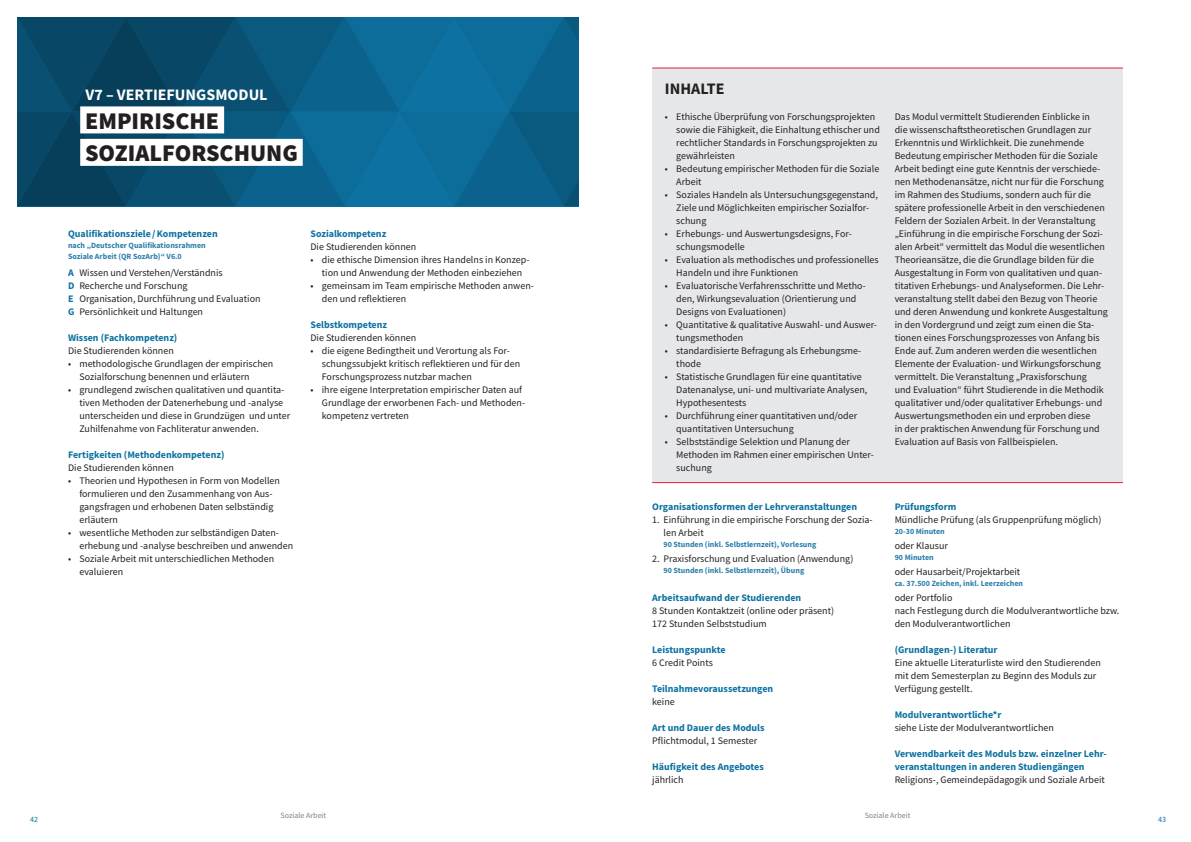
<style>
.page{position:relative;width:1191px;height:842px;background:#fff}
.page>*{position:absolute;margin:0;border:0;box-sizing:border-box;transform-origin:0 0}
.Aufgabenfeld_Balken{font:900 24px "Source Sans Pro";color:#231f20}
.Kurzbezeichnung{font:700 16px "Source Sans Pro";color:#fff}
.Inhalte{font:700 16px "Source Sans Pro";color:#231f20}
.Fließ{font:10px/13px "Source Sans Pro";color:#231f20}
.t1{font:700 10px/13px "Source Sans Pro";color:#0d72a1}
.Quali-Ziele{font:10px "Source Sans Pro";color:#231f20}
.Orgaformen{font:10px/13px "Source Sans Pro";color:#231f20}
.Arbeitsaufwand{font:700 8px "Source Sans Pro";color:#2b7fac}
.nach_QR-Sarb{font:700 8px/11px "Source Sans Pro";color:#2b7fac}
.t2{font:8px "Source Sans Pro";color:#808285}
.t3{font:8px "Source Sans Pro";color:#0d72a1}
.s1{font-weight:700;color:#0d72a1}
</style>
<div class="page">
<svg style="left:17px;top:17px;width:561px;height:189px;background:#0a5b82"></svg>
<div style="left:80px;top:106px;width:144px;height:27px;background:#fff"></div>
<div style="left:80px;top:139px;width:223px;height:27px;background:#fff"></div>
<div style="left:652px;top:69px;width:471px;height:414px;background:#e6e7e9"></div>
<hr style="left:652px;top:68px;width:471px;height:1px;background:#ed1845">
<hr style="left:652px;top:482px;width:471px;height:1px;background:#ed1845">
<p class="Kurzbezeichnung" style="left:85px;top:84px;width:184px">V7 – VERTIEFUNGSMODUL</p>
<p class="Inhalte" style="left:665px;top:78px;width:61px">INHALTE</p>
<p class="Aufgabenfeld_Balken" style="left:85px;top:104px;width:136px">EMPIRISCHE</p>
<p class="Aufgabenfeld_Balken" style="left:85px;top:136px;width:214px">SOZIALFORSCHUNG</p>
<p class="t1" style="left:68px;top:227px;width:151px">Qualifikationsziele/Kompetenzen</p>
<p class="nach_QR-Sarb" style="left:68px;top:240px;width:139px">nach „Deutscher Qualifikationsrahmen<br>Soziale Arbeit (QR SozArb)“ V6.0</p>
<p class="Quali-Ziele" style="left:68px;top:266px;width:156px"><span class="s1">A</span> Wissen und Verstehen/Verständnis</p>
<p class="Quali-Ziele" style="left:68px;top:279px;width:121px"><span class="s1">D</span> Recherche und Forschung</p>
<p class="Quali-Ziele" style="left:68px;top:292px;width:194px"><span class="s1">E</span> Organisation, Durchführung und Evaluation</p>
<p class="Quali-Ziele" style="left:68px;top:305px;width:136px"><span class="s1">G</span> Persönlichkeit und Haltungen</p>
<p class="t1" style="left:68px;top:331px;width:111px">Wissen (Fachkompetenz)</p>
<p class="Fließ" style="left:68px;top:344px;width:107px">Die Studierenden können</p>
<p class="Fließ" style="left:79px;top:357px;width:195px;text-indent:-11px">• methodologische Grundlagen der empirischen<br>Sozialforschung benennen und erläutern</p>
<p class="Fließ" style="left:79px;top:383px;width:212px;text-indent:-11px">• grundlegend zwischen qualitativen und quantita&shy;tiven Methoden der Datenerhebung und -analyse unterscheiden und diese in Grundzügen und unter Zuhilfenahme von Fachliteratur anwenden.</p>
<p class="t1" style="left:68px;top:448px;width:158px">Fertigkeiten (Methodenkompetenz)</p>
<p class="Fließ" style="left:68px;top:461px;width:107px">Die Studierenden können</p>
<p class="Fließ" style="left:79px;top:474px;width:202px;text-indent:-11px">• Theorien und Hypothesen in Form von Modellen formulieren und den Zusammenhang von Aus&shy;gangsfragen und erhobenen Daten selbständig erläutern</p>
<p class="Fließ" style="left:79px;top:526px;width:215px;text-indent:-11px">• wesentliche Methoden zur selbständigen Daten&shy;erhebung und -analyse beschreiben und anwenden</p>
<p class="Fließ" style="left:79px;top:552px;width:196px;text-indent:-11px">• Soziale Arbeit mit unterschiedlichen Methoden evaluieren</p>
<p class="t1" style="left:310px;top:227px;width:77px">Sozialkompetenz</p>
<p class="Fließ" style="left:310px;top:240px;width:107px">Die Studierenden können</p>
<p class="Fließ" style="left:310px;top:253px;width:221px;text-align:center">• die ethische Dimension ihres Handelns in Konzep&shy;tion und Anwendung der Methoden einbeziehen</p>
<p class="Fließ" style="left:322px;top:279px;width:214px;text-indent:-11px">• gemeinsam im Team empirische Methoden anwen&shy;den und reflektieren</p>
<p class="t1" style="left:310px;top:318px;width:78px">Selbstkompetenz</p>
<p class="Fließ" style="left:310px;top:331px;width:107px">Die Studierenden können</p>
<p class="Fließ" style="left:322px;top:344px;width:200px;text-indent:-11px">• die eigene Bedingtheit und Verortung als For&shy;schungssubjekt kritisch reflektieren und für den<br>Forschungsprozess nutzbar machen</p>
<p class="Fließ" style="left:322px;top:383px;width:205px;text-indent:-11px">• ihre eigene Interpretation empirischer Daten auf<br>Grundlage der erworbenen Fach- und Methoden&shy;kompetenz vertreten</p>
<p class="Fließ" style="left:676px;top:110px;width:205px;text-indent:-11px">• Ethische Überprüfung von Forschungsprojekten sowie die Fähigkeit, die Einhaltung ethischer und rechtlicher Standards in Forschungsprojekten zu gewährleisten</p>
<p class="Fließ" style="left:676px;top:162px;width:205px;text-indent:-11px">• Bedeutung empirischer Methoden für die Soziale<br>Arbeit</p>
<p class="Fließ" style="left:676px;top:188px;width:203px;text-indent:-11px">• Soziales Handeln als Untersuchungsgegenstand,<br>Ziele und Möglichkeiten empirischer Sozialfor&shy;schung</p>
<p class="Fließ" style="left:676px;top:227px;width:177px;text-indent:-11px">• Erhebungs- und Auswertungsdesigns, For&shy;schungsmodelle</p>
<p class="Fließ" style="left:676px;top:253px;width:204px;text-indent:-11px">• Evaluation als methodisches und professionelles<br>Handeln und ihre Funktionen</p>
<p class="Fließ" style="left:676px;top:279px;width:191px;text-indent:-11px">• Evaluatorische Verfahrensschritte und Metho&shy;den, Wirkungsevaluation (Orientierung und<br>Designs von Evaluationen)</p>
<p class="Fließ" style="left:676px;top:318px;width:202px;text-indent:-11px">• Quantitative &amp; qualitative Auswahl- und Auswer&shy;tungsmethoden</p>
<p class="Fließ" style="left:676px;top:344px;width:186px;text-indent:-11px">• standardisierte Befragung als Erhebungsme&shy;thode</p>
<p class="Fließ" style="left:676px;top:370px;width:193px;text-indent:-11px">• Statistische Grundlagen für eine quantitative<br>Datenanalyse, uni- und multivariate Analysen,<br>Hypothesentests</p>
<p class="Fließ" style="left:676px;top:409px;width:182px;text-indent:-11px">• Durchführung einer quantitativen und/oder quantitativen Untersuchung</p>
<p class="Fließ" style="left:676px;top:435px;width:199px;text-indent:-11px">• Selbstständige Selektion und Planung der<br>Methoden im Rahmen einer empirischen Unter&shy;suchung</p>
<p class="t1" style="left:652px;top:500px;width:206px">Organisationsformen der Lehrveranstaltungen</p>
<p class="Orgaformen" style="left:663px;top:513px;width:210px;text-indent:-11px">1. Einführung in die empirische Forschung der Sozia&shy;len Arbeit</p>
<p class="Arbeitsaufwand" style="left:663px;top:539px;width:154px">90 Stunden (inkl. Selbstlernzeit), Vorlesung</p>
<p class="Orgaformen" style="left:652px;top:552px;width:203px">2. Praxisforschung und Evaluation (Anwendung)</p>
<p class="Arbeitsaufwand" style="left:663px;top:565px;width:142px">90 Stunden (inkl. Selbstlernzeit), Übung</p>
<p class="t1" style="left:652px;top:591px;width:151px">Arbeitsaufwand der Studierenden</p>
<p class="Fließ" style="left:652px;top:604px;width:183px">8 Stunden Kontaktzeit (online oder präsent)</p>
<p class="Fließ" style="left:652px;top:617px;width:116px">172 Stunden Selbststudium</p>
<p class="t1" style="left:652px;top:643px;width:75px">Leistungspunkte</p>
<p class="Fließ" style="left:652px;top:656px;width:62px">6 Credit Points</p>
<p class="t1" style="left:652px;top:682px;width:123px">Teilnahmevoraussetzungen</p>
<p class="Fließ" style="left:652px;top:695px;width:24px">keine</p>
<p class="t1" style="left:652px;top:721px;width:114px">Art und Dauer des Moduls</p>
<p class="Fließ" style="left:652px;top:734px;width:106px">Pflichtmodul, 1 Semester</p>
<p class="t1" style="left:652px;top:760px;width:113px">Häufigkeit des Angebotes</p>
<p class="Fließ" style="left:652px;top:773px;width:33px">jährlich</p>
<p class="Fließ" style="left:894px;top:110px;width:215px">Das Modul vermittelt Studierenden Einblicke in<br>die wissenschaftstheoretischen Grundlagen zur Erkenntnis und Wirklichkeit. Die zunehmende Bedeutung empirischer Methoden für die Soziale Arbeit bedingt eine gute Kenntnis der verschiede&shy;nen Methodenansätze, nicht nur für die Forschung im Rahmen des Studiums, sondern auch für die spätere professionelle Arbeit in den verschiedenen Feldern der Sozialen Arbeit. In der Veranstaltung „Einführung in die empirische Forschung der Sozi&shy;alen Arbeit“ vermittelt das Modul die wesentlichen Theorieansätze, die die Grundlage bilden für die Ausgestaltung in Form von qualitativen und quan&shy;titativen Erhebungs- und Analyseformen. Die Lehr&shy;veranstaltung stellt dabei den Bezug von Theorie und deren Anwendung und konkrete Ausgestaltung in den Vordergrund und zeigt zum einen die Sta&shy;tionen eines Forschungsprozesses von Anfang bis Ende auf. Zum anderen werden die wesentlichen Elemente der Evaluation- und Wirkungsforschung vermittelt. Die Veranstaltung „Praxisforschung<br>und Evaluation“ führt Studierende in die Methodik qualitativer und/oder qualitativer Erhebungs- und Auswertungsmethoden ein und erproben diese<br>in der praktischen Anwendung für Forschung und Evaluation auf Basis von Fallbeispielen.</p>
<p class="t1" style="left:894px;top:500px;width:63px">Prüfungsform</p>
<p class="Fließ" style="left:894px;top:513px;width:208px">Mündliche Prüfung (als Gruppenprüfung möglich)</p>
<p class="Arbeitsaufwand" style="left:894px;top:526px;width:52px">20-30 Minuten</p>
<p class="Fließ" style="left:894px;top:539px;width:55px">oder Klausur</p>
<p class="Arbeitsaufwand" style="left:894px;top:552px;width:41px">90 Minuten</p>
<p class="Fließ" style="left:894px;top:565px;width:127px">oder Hausarbeit/Projektarbeit</p>
<p class="Arbeitsaufwand" style="left:894px;top:578px;width:130px">ca. 37.500 Zeichen, inkl. Leerzeichen</p>
<p class="Fließ" style="left:894px;top:591px;width:59px">oder Portfolio</p>
<p class="Fließ" style="left:894px;top:604px;width:226px">nach Festlegung durch die Modulverantwortliche bzw. den Modulverantwortlichen</p>
<p class="t1" style="left:894px;top:643px;width:104px">(Grundlagen-) Literatur</p>
<p class="Fließ" style="left:894px;top:656px;width:208px">Eine aktuelle Literaturliste wird den Studierenden mit dem Semesterplan zu Beginn des Moduls zur<br>Verfügung gestellt.</p>
<p class="t1" style="left:894px;top:708px;width:108px">Modulverantwortliche*r</p>
<p class="Fließ" style="left:894px;top:721px;width:161px">siehe Liste der Modulverantwortlichen</p>
<p class="t1" style="left:894px;top:747px;width:213px">Verwendbarkeit des Moduls bzw. einzelner Lehr&shy;veranstaltungen in anderen Studiengängen</p>
<p class="Fließ" style="left:894px;top:773px;width:212px">Religions-, Gemeindepädagogik und Soziale Arbeit</p>
<p class="t2" style="left:280px;top:810px;width:47px">Soziale Arbeit</p>
<p class="t2" style="left:864px;top:810px;width:47px">Soziale Arbeit</p>
<p class="t3" style="left:30px;top:814px;width:9px">42</p>
<p class="t3" style="left:1158px;top:814px;width:9px">43</p>
</div>
